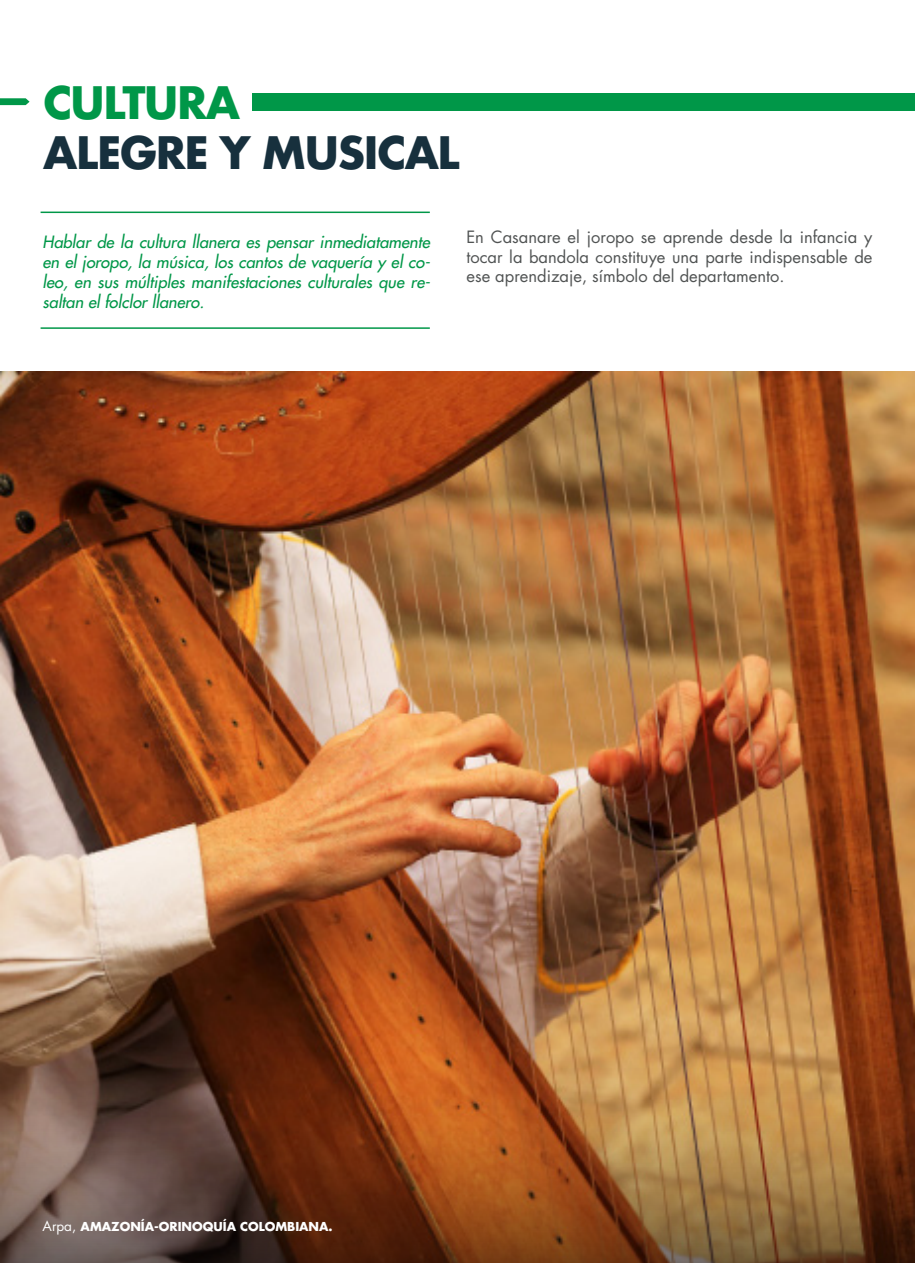
<style>
.page{position:relative;width:915px;height:1263px;background:#fff}
.page>*{position:absolute;margin:0;border:0;box-sizing:border-box;transform-origin:0 0}
.t1{font:700 43.5px "Futura";letter-spacing:-.05em;color:#17303d}
.t2{font:700 43.5px "Futura";letter-spacing:-.05em;color:#009748}
.t3{font:italic 500 16.5px/19.8px "Futura Std";color:#009748;text-align:justify}
.t4{font:16.5px/19.5px "Futura Std";color:#505353;text-align:justify}
.t5{font:700 12px "Futura Std";color:#fff}
.s1{font-weight:400;font-size:13.5px}
</style>
<div class="page">
<img style="left:0;top:371px;width:914px;height:652px">
<svg style="left:0;top:98px;width:30px;height:7px"></svg>
<hr style="left:41px;top:212px;width:388px;height:1px;background:#009748">
<hr style="left:41px;top:327px;width:388px;height:2px;background:#009748">
<div style="left:252px;top:100px;width:662px;height:11px;background:#009748"></div>
<div style="left:252px;top:93px;width:662px;height:11px;background:#009748"></div>
<img style="left:0;top:1023px;width:914px;height:240px">
<p class="t2" style="left:43px;top:71px;width:199px">CULTURA</p>
<p class="t1" style="left:43px;top:121px;width:418px">ALEGRE Y MUSICAL</p>
<p class="t3" style="left:43px;top:233px;width:388px">Hablar de la cultura llanera es pensar inmediatamente en el joropo, la música, los cantos de vaquería y el co&shy;leo, en sus múltiples manifestaciones culturales que re&shy;saltan el folclor llanero.</p>
<p class="t4" style="left:466px;top:228px;width:407px">En Casanare el joropo se aprende desde la infancia y tocar la bandola constituye una parte indispensable de ese aprendizaje, símbolo del departamento.</p>
<p class="t5" style="left:43px;top:1219px;width:291px"><span class="s1">Arpa,</span> AMAZONÍA-ORINOQUÍA COLOMBIANA.</p>
</div>
